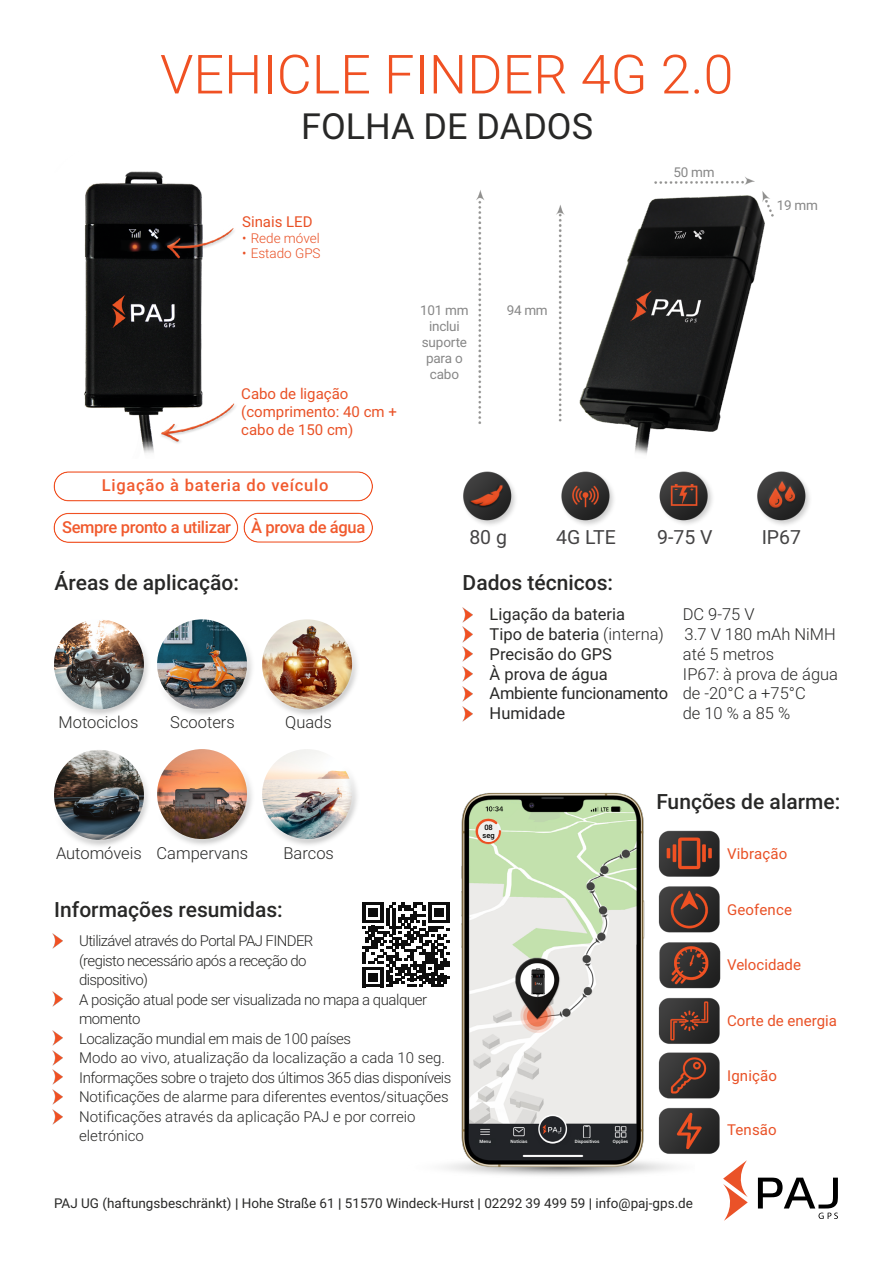
<style>
.page{position:relative;width:893px;height:1263px;background:#fff}
.page>*{position:absolute;margin:0;border:0;box-sizing:border-box;transform-origin:0 0}
.t1{font:300 54px "Roboto";color:#f05123}
.t2{font:36px "Roboto";color:#282827}
.t3{font:500 21px "Roboto";color:#282827}
.t4{font:19.5px "Roboto";color:#444344}
.t5{font:300 16.5px/19.8px "Roboto";color:#282827}
.t6{font:500 16.5px "Roboto";letter-spacing:-.02em;color:#f15a2e}
.t7{font:16.5px "Roboto";color:#282827}
.t8{font:500 16.5px "Roboto";letter-spacing:.045em;color:#f15a2e}
.t9{font:300 15px/19.5px "Roboto";letter-spacing:-.03em;color:#282827}
.t10{font:15px/18px "Roboto";color:#e95126}
.t11{font:13.5px "Roboto";color:#282827}
.t12{font:13.5px/16.2px "Roboto";letter-spacing:-.02em;color:#878787;text-align:center}
.t13{font:300 13.5px "Roboto";color:#e95126}
.t14{font:500 7.5px/7.5px "Roboto";color:#000}
.t15{font:500 4.5px "Roboto";color:#fff}
.s1{font-weight:400}
.s2{font-weight:700}
</style>
<div class="page">
<img style="left:84px;top:171px;width:690px;height:284px">
<svg style="left:758px;top:1177px;width:80px;height:42px"></svg>
<svg style="left:723px;top:1160px;width:25px;height:61px"></svg>
<svg style="left:362px;top:902px;width:44px;height:85px"></svg>
<img style="left:406px;top:792px;width:268px;height:384px">
<div style="left:478px;top:822px;width:21px;height:20px;background:#f0f0ef;border-radius:50%"></div>
<div style="left:475px;top:1138px;width:20px;height:7px;background:#212427"></div>
<div style="left:509px;top:1138px;width:20px;height:7px;background:#212427"></div>
<div style="left:574px;top:1138px;width:26px;height:7px;background:#212427"></div>
<div style="left:610px;top:1138px;width:21px;height:7px;background:#212427"></div>
<img style="left:52px;top:933px;width:10px;height:15px">
<img style="left:52px;top:991px;width:10px;height:16px">
<img style="left:52px;top:1030px;width:10px;height:16px">
<img style="left:52px;top:1050px;width:10px;height:15px">
<img style="left:52px;top:1069px;width:10px;height:16px">
<img style="left:52px;top:1089px;width:10px;height:15px">
<img style="left:52px;top:1110px;width:10px;height:15px">
<img style="left:463px;top:607px;width:9px;height:15px">
<img style="left:463px;top:627px;width:9px;height:15px">
<img style="left:463px;top:647px;width:9px;height:15px">
<img style="left:463px;top:666px;width:9px;height:16px">
<img style="left:463px;top:686px;width:9px;height:15px">
<img style="left:463px;top:706px;width:9px;height:15px">
<img style="left:463px;top:471px;width:347px;height:54px">
<img style="left:657px;top:825px;width:64px;height:336px">
<div style="left:42px;top:503px;width:202px;height:39px;background:#fff;opacity:.75"></div>
<div style="left:47px;top:514px;width:202px;height:31px;background:#fff"></div>
<div style="left:232px;top:503px;width:147px;height:39px;background:#fff"></div>
<img style="left:170px;top:619px;width:64px;height:14px">
<div style="left:156px;top:633px;width:100px;height:85px;background:#000;opacity:.33"></div>
<img style="left:54px;top:750px;width:90px;height:90px;border-radius:45px">
<div style="left:53px;top:764px;width:100px;height:85px;background:#000;opacity:.33"></div>
<img style="left:157px;top:749px;width:90px;height:90px;border-radius:45px">
<div style="left:156px;top:763px;width:100px;height:85px;background:#000;opacity:.33"></div>
<img style="left:54px;top:619px;width:90px;height:90px;border-radius:45px">
<div style="left:53px;top:633px;width:100px;height:85px;background:#000;opacity:.33"></div>
<div style="left:261px;top:763px;width:100px;height:85px;background:#000;opacity:.33"></div>
<img style="left:262px;top:619px;width:90px;height:90px;border-radius:45px">
<div style="left:261px;top:633px;width:100px;height:85px;background:#000;opacity:.33"></div>
<img style="left:520px;top:963px;width:34px;height:34px">
<h1 class="t1" style="left:160px;top:36px;width:575px">VEHICLE FINDER 4G 2.0</h1>
<h2 class="t2" style="left:301px;top:101px;width:293px">FOLHA DE DADOS</h2>
<p class="t10" style="left:242px;top:212px;width:72px">Sinais LED</p>
<p class="t13" style="left:242px;top:229px;width:79px">• Rede móvel</p>
<p class="t13" style="left:242px;top:244px;width:80px">• Estado GPS</p>
<p class="t10" style="left:241px;top:385px;width:157px">Cabo de ligação (comprimento: 40 cm + cabo de 150 cm)</p>
<p class="t8" style="left:102px;top:474px;width:228px">Ligação à bateria do veículo</p>
<p class="t12" style="left:420px;top:301px;width:50px">101 mm inclui suporte para o cabo</p>
<p class="t12" style="left:507px;top:301px;width:43px">94 mm</p>
<p class="t12" style="left:673px;top:164px;width:43px">50 mm</p>
<p class="t12" style="left:777px;top:197px;width:43px">19 mm</p>
<p class="t6" style="left:62px;top:516px;width:305px">Sempre pronto a utilizar À prova de água</p>
<h3 class="t3" style="left:55px;top:568px;width:186px">Áreas de aplicação:</h3>
<p class="t5" style="left:59px;top:711px;width:81px">Motociclos</p>
<p class="t5" style="left:170px;top:711px;width:66px">Scooters</p>
<p class="t5" style="left:285px;top:711px;width:48px">Quads</p>
<h3 class="t4" style="left:469px;top:523px;width:39px">80 g</h3>
<h3 class="t4" style="left:556px;top:523px;width:61px">4G LTE</h3>
<h3 class="t4" style="left:657px;top:523px;width:57px">9-75 V</h3>
<h3 class="t4" style="left:762px;top:523px;width:41px">IP67</h3>
<h3 class="t3" style="left:463px;top:568px;width:152px">Dados técnicos:</h3>
<p class="t7" style="left:490px;top:603px;width:137px">Ligação da bateria</p>
<p class="t5" style="left:490px;top:604px;width:348px;text-indent:193px">DC 9-75 V<br><span class="s1">Tipo de bateria</span> (interna) 3.7 V 180 mAh NiMH<br><span class="s1">Precisão do GPS</span></p>
<p class="t5" style="left:683px;top:643px;width:93px">até 5 metros</p>
<p class="t7" style="left:490px;top:662px;width:120px">À prova de água</p>
<p class="t5" style="left:490px;top:663px;width:350px;text-indent:193px">IP67: à prova de água<br><span class="s1">Ambiente funcionamento</span> de -20°C a +75°C<br><span class="s1">Humidade</span></p>
<p class="t5" style="left:683px;top:703px;width:109px">de 10 % a 85 %</p>
<h3 class="t3" style="left:656px;top:787px;width:185px">Funções de alarme:</h3>
<p class="t14" style="left:482px;top:823px;width:14px">08 seg</p>
<p class="t5" style="left:56px;top:843px;width:194px">Automóveis Campervans</p>
<p class="t5" style="left:283px;top:843px;width:52px">Barcos</p>
<p class="t10" style="left:727px;top:844px;width:62px">Vibração</p>
<h3 class="t3" style="left:54px;top:895px;width:230px">Informações resumidas:</h3>
<p class="t10" style="left:727px;top:900px;width:66px">Geofence</p>
<p class="t9" style="left:79px;top:930px;width:374px">Utilizável através do Portal PAJ FINDER<br>(registo necessário após a receção do<br>dispositivo)<br>A posição atual pode ser visualizada no mapa a qualquer momento<br>Localização mundial em mais de 100 países<br>Modo ao vivo, atualização da localização a cada 10 seg.<br>Informações sobre o trajeto dos últimos 365 dias disponíveis Notificações de alarme para diferentes eventos/situações Notificações através da aplicação PAJ e por correio eletrónico</p>
<p class="t15" style="left:479px;top:1139px;width:13px">Menu</p>
<p class="t15" style="left:511px;top:1139px;width:18px">Notícias</p>
<p class="t15" style="left:575px;top:1139px;width:26px">Dispositivos</p>
<p class="t15" style="left:613px;top:1139px;width:17px">Opções</p>
<p class="t10" style="left:727px;top:955px;width:75px">Velocidade</p>
<p class="t10" style="left:727px;top:1011px;width:111px">Corte de energia</p>
<p class="t10" style="left:727px;top:1066px;width:51px">Ignição</p>
<p class="t10" style="left:727px;top:1120px;width:51px">Tensão</p>
<p class="t11" style="left:54px;top:1194px;width:640px">PAJ UG (haftungsbeschränkt) <span class="s2">|</span> Hohe Straße 61 <span class="s2">|</span> 51570 Windeck-Hurst <span class="s2">|</span> 02292 39 499 59 <span class="s2">|</span> info@paj-gps.de</p>
</div>
